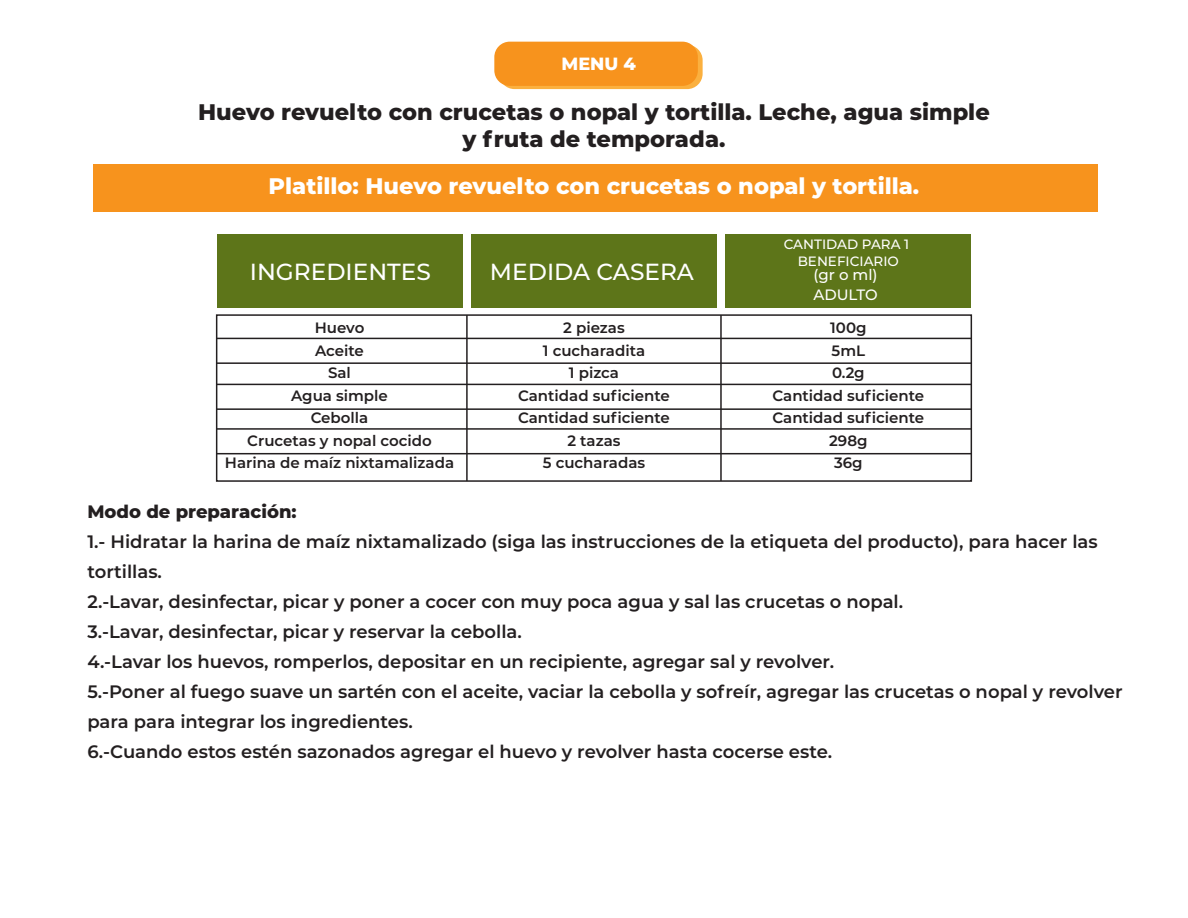
<style>
.page{position:relative;width:1188px;height:918px;background:#fff}
.page>*{position:absolute;margin:0;border:0;box-sizing:border-box;transform-origin:0 0}
.t1{font:500 23.25px "Montserrat";color:#fff}
.t2{font:800 22.5px/27px "Montserrat";color:#231f20;text-align:center}
.t3{font:800 22.5px "Montserrat";color:#fff}
.t4{font:600 18px/30px "Montserrat";color:#231f20}
.t5{font:800 18px "Montserrat";color:#231f20}
.t6{font:800 17.7px "Montserrat";color:#fff}
.t7{font:600 15px/22.5px "Montserrat";color:#231f20;text-align:center}
.t8{font:500 15px/20px "Montserrat";color:#fff}
.t9{font:500 13.5px/16.2px "Montserrat";color:#fff;text-align:center}
</style>
<div class="page">
<div style="left:93px;top:164px;width:1004px;height:47px;background:#f7931d"></div>
<div style="left:499px;top:45px;width:204px;height:44px;background:#fbb03f;border-radius:15px"></div>
<div style="left:494px;top:42px;width:204px;height:44px;background:#f7931d;border-radius:15px"></div>
<div style="left:217px;top:234px;width:246px;height:74px;background:#5d7519"></div>
<div style="left:471px;top:234px;width:246px;height:74px;background:#5d7519"></div>
<div style="left:725px;top:234px;width:246px;height:74px;background:#5d7519"></div>
<div style="left:216px;top:314px;width:756px;height:168px;border:2px solid #231f20"></div>
<hr style="left:217px;top:338px;width:754px;height:1px;background:#231f20">
<hr style="left:217px;top:362px;width:754px;height:2px;background:#231f20">
<hr style="left:217px;top:384px;width:754px;height:1px;background:#231f20">
<hr style="left:217px;top:408px;width:754px;height:2px;background:#231f20">
<hr style="left:217px;top:428px;width:754px;height:2px;background:#231f20">
<hr style="left:217px;top:453px;width:754px;height:1px;background:#231f20">
<hr style="left:466px;top:315px;width:2px;height:166px;background:#231f20">
<hr style="left:720px;top:315px;width:2px;height:166px;background:#231f20">
<p class="t6" style="left:561px;top:51px;width:76px">MENU 4</p>
<p class="t2" style="left:198px;top:97px;width:793px">Huevo revuelto con crucetas o nopal y tortilla. Leche, agua simple y fruta de temporada.</p>
<p class="t3" style="left:269px;top:169px;width:652px">Platillo: Huevo revuelto con crucetas o nopal y tortilla.</p>
<p class="t1" style="left:250px;top:256px;width:183px">INGREDIENTES</p>
<p class="t1" style="left:490px;top:256px;width:206px">MEDIDA CASERA</p>
<p class="t9" style="left:784px;top:236px;width:127px">CANTIDAD PARA 1<br>BENEFICIARIO</p>
<p class="t8" style="left:813px;top:264px;width:66px">(gr o ml)<br>ADULTO</p>
<p class="t7" style="left:225px;top:316px;width:231px">Huevo<br>Aceite<br>Sal<br>Agua simple<br>Cebolla<br>Crucetas y nopal cocido<br>Harina de maíz nixtamalizada</p>
<p class="t7" style="left:518px;top:316px;width:153px">2 piezas<br>1 cucharadita<br>1 pizca<br>Cantidad suficiente<br>Cantidad suficiente<br>2 tazas<br>5 cucharadas</p>
<p class="t7" style="left:772px;top:316px;width:153px">100g<br>5mL<br>0.2g<br>Cantidad suficiente<br>Cantidad suficiente<br>298g<br>36g</p>
<p class="t5" style="left:87px;top:498px;width:211px">Modo de preparación:</p>
<p class="t4" style="left:87px;top:526px;width:1037px">1.- Hidratar la harina de maíz nixtamalizado (siga las instrucciones de la etiqueta del producto), para hacer las tortillas.<br>2.-Lavar, desinfectar, picar y poner a cocer con muy poca agua y sal las crucetas o nopal.<br>3.-Lavar, desinfectar, picar y reservar la cebolla.<br>4.-Lavar los huevos, romperlos, depositar en un recipiente, agregar sal y revolver.<br>5.-Poner al fuego suave un sartén con el aceite, vaciar la cebolla y sofreír, agregar las crucetas o nopal y revolver para para integrar los ingredientes.<br>6.-Cuando estos estén sazonados agregar el huevo y revolver hasta cocerse este.</p>
</div>
